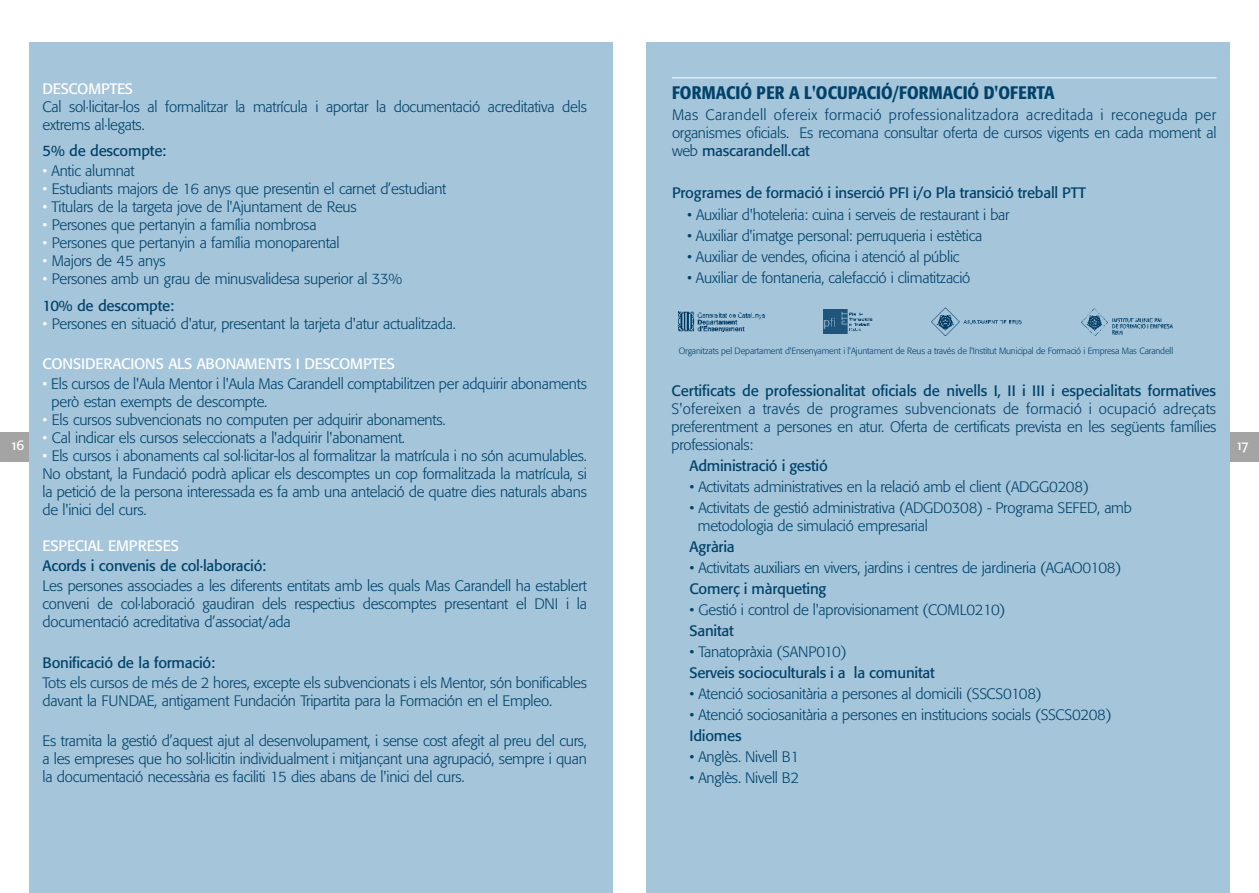
<style>
.page{position:relative;width:1259px;height:893px;background:#fff}
.page>*{position:absolute;margin:0;border:0;box-sizing:border-box;transform-origin:0 0}
.t1{font:500 condensed 18px "Formata";letter-spacing:.01em;color:#004269}
.t2{font:300 15px/18px "Formata";letter-spacing:-.015em;color:#004269}
.t3{font:15px "Formata";letter-spacing:-.015em;color:#004269}
.t4{font:15px "Formata";letter-spacing:-.015em;color:#fff}
.t5{font:13.5px "Formata Regular SC";color:#fff}
.t6{font:300 9px "Formata";letter-spacing:-.015em;color:#004269}
.s1{color:#fff}
.s2{font-weight:400}
</style>
<div class="page">
<div style="left:0;top:432px;width:29px;height:30px;background:#a4a4a4"></div>
<div style="left:1230px;top:432px;width:29px;height:29px;background:#a4a4a4"></div>
<div style="left:29px;top:43px;width:583px;height:850px;background:#a5c5da"></div>
<div style="left:647px;top:43px;width:583px;height:850px;background:#a5c5da"></div>
<hr style="left:672px;top:77px;width:544px;height:1px;background:#fff">
<img style="left:679px;top:312px;width:85px;height:20px">
<img style="left:931px;top:307px;width:91px;height:29px">
<img style="left:824px;top:310px;width:48px;height:24px">
<img style="left:1081px;top:308px;width:91px;height:27px">
<p class="t4" style="left:43px;top:79px;width:92px">DESCOMPTES</p>
<p class="t2" style="left:43px;top:97px;width:546px">Cal sol·licitar-los al formalitzar la matrícula i aportar la documentació acreditativa dels extrems al·legats.</p>
<p class="t3" style="left:43px;top:142px;width:125px">5% de descompte:</p>
<p class="t2" style="left:43px;top:162px;width:94px"><span class="s1">•</span> Antic alumnat</p>
<p class="t2" style="left:43px;top:180px;width:405px"><span class="s1">•</span> Estudiants majors de 16 anys que presentin el carnet d’estudiant</p>
<p class="t2" style="left:43px;top:198px;width:316px"><span class="s1">•</span> Titulars de la targeta jove de l'Ajuntament de Reus</p>
<p class="t2" style="left:43px;top:216px;width:275px"><span class="s1">•</span> Persones que pertanyin a família nombrosa</p>
<p class="t2" style="left:43px;top:234px;width:299px"><span class="s1">•</span> Persones que pertanyin a família monoparental</p>
<p class="t2" style="left:43px;top:252px;width:125px"><span class="s1">•</span> Majors de 45 anys</p>
<p class="t2" style="left:43px;top:266px;width:361px;line-height:26.5px"><span class="s1">•</span> Persones amb un grau de minusvalidesa superior al 33%<br><span class="s2">10% de descompte:</span></p>
<p class="t2" style="left:43px;top:315px;width:415px"><span class="s1">•</span> Persones en situació d'atur, presentant la tarjeta d'atur actualitzada.</p>
<p class="t4" style="left:43px;top:355px;width:354px">CONSIDERACIONS ALS ABONAMENTS I DESCOMPTES</p>
<p class="t2" style="left:52px;top:375px;width:537px;text-indent:-9px"><span class="s1">•</span> Els cursos de l'Aula Mentor i l'Aula Mas Carandell comptabilitzen per adquirir abonaments però estan exempts de descompte.</p>
<p class="t2" style="left:43px;top:411px;width:404px"><span class="s1">•</span> Els cursos subvencionats no computen per adquirir abonaments.</p>
<p class="t2" style="left:43px;top:429px;width:364px"><span class="s1">•</span> Cal indicar els cursos seleccionats a l'adquirir l'abonament.</p>
<p class="t2" style="left:43px;top:447px;width:546px;text-align:justify"><span class="s1">•</span> Els cursos i abonaments cal sol·licitar-los al formalitzar la matrícula i no són acumulables.<br>No obstant, la Fundació podrà aplicar els descomptes un cop formalitzada la matrícula, si la petició de la persona interessada es fa amb una antelació de quatre dies naturals abans de l'inici del curs.</p>
<p class="t4" style="left:43px;top:537px;width:138px">ESPECIAL EMPRESES</p>
<p class="t3" style="left:43px;top:557px;width:225px">Acords i convenis de col·laboració:</p>
<p class="t2" style="left:43px;top:577px;width:546px;text-align:justify">Les persones associades a les diferents entitats amb les quals Mas Carandell ha establert conveni de col·laboració gaudiran dels respectius descomptes presentant el DNI i la documentació acreditativa d’associat/ada</p>
<p class="t3" style="left:43px;top:653px;width:174px">Bonificació de la formació:</p>
<p class="t2" style="left:43px;top:674px;width:546px">Tots els cursos de més de 2 hores, excepte els subvencionats i els Mentor, són bonificables davant la FUNDAE, antigament Fundación Tripartita para la Formación en el Empleo.</p>
<p class="t2" style="left:43px;top:732px;width:546px;text-align:justify">Es tramita la gestió d’aquest ajut al desenvolupament, i sense cost afegit al preu del curs, a les empreses que ho sol·licitin individualment i mitjançant una agrupació, sempre i quan la documentació necessària es faciliti 15 dies abans de l'inici del curs.</p>
<p class="t1" style="left:672px;top:82px;width:384px">FORMACIÓ PER A L'OCUPACIÓ/FORMACIÓ D'OFERTA</p>
<p class="t2" style="left:672px;top:106px;width:546px;text-align:justify">Mas Carandell ofereix formació professionalitzadora acreditada i reconeguda per organismes oficials. Es recomana consultar oferta de cursos vigents en cada moment al web <span class="s2">mascarandell.cat</span></p>
<p class="t3" style="left:672px;top:184px;width:415px">Programes de formació i inserció PFI i/o Pla transició treball PTT</p>
<p class="t2" style="left:687px;top:205px;width:324px">• Auxiliar d'hoteleria: cuina i serveis de restaurant i bar</p>
<p class="t2" style="left:687px;top:226px;width:297px">• Auxiliar d'imatge personal: perruqueria i estètica</p>
<p class="t2" style="left:687px;top:247px;width:274px">• Auxiliar de vendes, oficina i atenció al públic</p>
<p class="t2" style="left:687px;top:268px;width:285px">• Auxiliar de fontaneria, calefacció i climatització</p>
<p class="t6" style="left:679px;top:345px;width:496px">Organitzats pel Departament d'Ensenyament i l'Ajuntament de Reus a través de l'Institut Municipal de Formació i Empresa Mas Carandell</p>
<p class="t3" style="left:671px;top:382px;width:546px">Certificats de professionalitat oficials de nivells I, II i III i especialitats formatives</p>
<p class="t2" style="left:671px;top:400px;width:546px;text-align:justify">S'ofereixen a través de programes subvencionats de formació i ocupació adreçats preferentment a persones en atur. Oferta de certificats prevista en les següents famílies professionals:</p>
<p class="t3" style="left:689px;top:457px;width:140px">Administració i gestió</p>
<p class="t2" style="left:689px;top:478px;width:401px">• Activitats administratives en la relació amb el client (ADGG0208)</p>
<p class="t2" style="left:698px;top:499px;width:436px;text-indent:-8px">• Activitats de gestió administrativa (ADGD0308) - Programa SEFED, amb metodologia de simulació empresarial</p>
<p class="t3" style="left:689px;top:538px;width:47px">Agrària</p>
<p class="t2" style="left:689px;top:559px;width:433px">• Activitats auxiliars en vivers, jardins i centres de jardineria (AGAO0108)</p>
<p class="t3" style="left:689px;top:580px;width:138px">Comerç i màrqueting</p>
<p class="t2" style="left:689px;top:601px;width:317px">• Gestió i control de l'aprovisionament (COML0210)</p>
<p class="t3" style="left:689px;top:622px;width:46px">Sanitat</p>
<p class="t2" style="left:689px;top:643px;width:159px">• Tanatopràxia (SANP010)</p>
<p class="t3" style="left:689px;top:664px;width:247px">Serveis socioculturals i a la comunitat</p>
<p class="t2" style="left:689px;top:685px;width:354px">• Atenció sociosanitària a persones al domicili (SSCS0108)</p>
<p class="t2" style="left:689px;top:706px;width:424px">• Atenció sociosanitària a persones en institucions socials (SSCS0208)</p>
<p class="t3" style="left:689px;top:727px;width:54px">Idiomes</p>
<p class="t2" style="left:689px;top:748px;width:111px">• Anglès. Nivell B1</p>
<p class="t2" style="left:689px;top:769px;width:111px">• Anglès. Nivell B2</p>
<p class="t5" style="left:12px;top:437px;width:14px">16</p>
<p class="t5" style="left:1237px;top:437px;width:13px">17</p>
</div>
